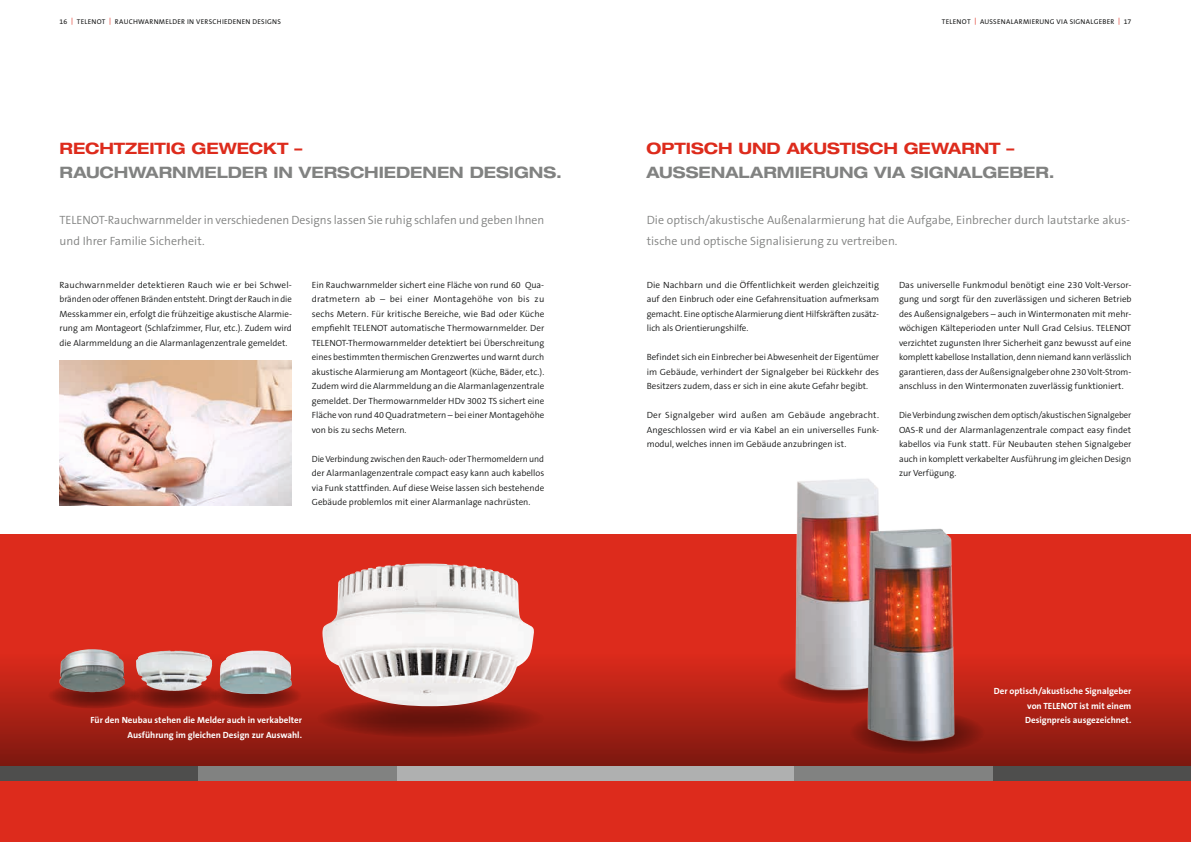
<style>
.page{position:relative;width:1191px;height:842px;background:#fff}
.page>*{position:absolute;margin:0;border:0;box-sizing:border-box;transform-origin:0 0}
.t1{font:700 expanded 15.8px "Helvetica Neue LT";color:#818281}
.t2{font:700 expanded 15.8px "Helvetica Neue LT";letter-spacing:-.005em;color:#dd2b1c}
.t3{font:300 12px/21px "The Sans B4";color:#818281}
.t4{font:300 9px/14.5px "The Sans B4";color:#151616;text-align:justify}
.t5{font:700 9px/14.5px "The Sans B7";color:#fff;text-align:right}
.t6{font:7px "The Sans B5 Plain";letter-spacing:.04em;color:#151616}
.s1{color:#dd2b1c}
</style>
<div class="page">
<svg style="left:0;top:534px;width:1191px;height:232px;background:#c42618"></svg>
<svg style="left:316px;top:699px;width:228px;height:38px;background:#7e180f"></svg>
<img style="left:322px;top:563px;width:213px;height:143px">
<img style="left:60px;top:360px;width:232px;height:145px">
<svg style="left:48px;top:682px;width:92px;height:26px"></svg>
<svg style="left:129px;top:682px;width:92px;height:26px"></svg>
<svg style="left:210px;top:682px;width:92px;height:26px"></svg>
<img style="left:219px;top:650px;width:73px;height:44px">
<img style="left:60px;top:649px;width:65px;height:43px">
<img style="left:136px;top:650px;width:76px;height:41px">
<svg style="left:849px;top:710px;width:136px;height:44px"></svg>
<img style="left:747px;top:479px;width:211px;height:287px">
<div style="left:0;top:781px;width:595px;height:61px;background:#dd2b1c"></div>
<div style="left:0;top:766px;width:198px;height:15px;background:#4e4e4d"></div>
<div style="left:198px;top:766px;width:199px;height:15px;background:#818281"></div>
<div style="left:397px;top:766px;width:198px;height:15px;background:#afb0b0"></div>
<div style="left:595px;top:781px;width:596px;height:61px;background:#dd2b1c"></div>
<div style="left:992px;top:766px;width:199px;height:15px;background:#4e4e4d"></div>
<div style="left:794px;top:766px;width:198px;height:15px;background:#818281"></div>
<div style="left:595px;top:766px;width:199px;height:15px;background:#afb0b0"></div>
<p class="t6" style="left:60px;top:18px;width:223px">16 <span class="s1">|</span> TELENOT <span class="s1">|</span> RAUCHWARNMELDER IN VERSCHIEDENEN DESIGNS</p>
<p class="t6" style="left:942px;top:18px;width:191px">TELENOT <span class="s1">|</span> AUSSENALARMIERUNG VIA SIGNALGEBER <span class="s1">|</span> 17</p>
<h1 class="t2" style="left:60px;top:139px;width:244px">RECHTZEITIG GEWECKT –</h1>
<h1 class="t1" style="left:60px;top:163px;width:504px">RAUCHWARNMELDER IN VERSCHIEDENEN DESIGNS.</h1>
<h2 class="t3" style="left:60px;top:210px;width:486px">TELENOT-Rauchwarnmelder in verschiedenen Designs lassen Sie ruhig schlafen und geben Ihnen und Ihrer Familie Sicherheit.</h2>
<p class="t4" style="left:60px;top:278px;width:234px">Rauchwarnmelder detektieren Rauch wie er bei Schwel&shy;bränden oder offenen Bränden entsteht. Dringt der Rauch in die Messkammer ein, erfolgt die frühzeitige akustische Alarmie&shy;rung am Montageort (Schlafzimmer, Flur, etc.). Zudem wird die Alarmmeldung an die Alarmanlagenzentrale gemeldet.</p>
<p class="t4" style="left:312px;top:278px;width:234px">Ein Rauchwarnmelder sichert eine Fläche von rund 60 Qua&shy;dratmetern ab – bei einer Montagehöhe von bis zu sechs Metern. Für kritische Bereiche, wie Bad oder Küche empfiehlt TELENOT automatische Thermowarnmelder. Der TELENOT-Thermowarnmelder detektiert bei Überschreitung eines bestimmten thermischen Grenzwertes und warnt durch akustische Alarmierung am Montageort (Küche, Bäder, etc.).<br>Zudem wird die Alarmmeldung an die Alarmanlagenzentrale gemeldet. Der Thermowarnmelder HDv 3002 TS sichert eine Fläche von rund 40 Quadratmetern – bei einer Montagehöhe von bis zu sechs Metern.</p>
<p class="t4" style="left:312px;top:452px;width:234px">Die Verbindung zwischen den Rauch- oder Thermomeldern und der Alarmanlagenzentrale compact easy kann auch kabellos via Funk stattfinden. Auf diese Weise lassen sich bestehende Gebäude problemlos mit einer Alarmanlage nachrüsten.</p>
<p class="t5" style="left:90px;top:713px;width:213px">Für den Neubau stehen die Melder auch in verkabelter<br>Ausführung im gleichen Design zur Auswahl.</p>
<h1 class="t2" style="left:646px;top:139px;width:369px">OPTISCH UND AKUSTISCH GEWARNT –</h1>
<h1 class="t1" style="left:646px;top:163px;width:410px">AUSSENALARMIERUNG VIA SIGNALGEBER.</h1>
<h2 class="t3" style="left:646px;top:210px;width:485px">Die optisch/akustische Außenalarmierung hat die Aufgabe, Einbrecher durch lautstarke akus&shy;tische und optische Signalisierung zu vertreiben.</h2>
<p class="t4" style="left:646px;top:278px;width:234px">Die Nachbarn und die Öffentlichkeit werden gleichzeitig auf den Einbruch oder eine Gefahrensituation aufmerksam gemacht. Eine optische Alarmierung dient Hilfskräften zusätz&shy;lich als Orientierungshilfe.</p>
<p class="t4" style="left:646px;top:350px;width:234px">Befindet sich ein Einbrecher bei Abwesenheit der Eigentümer im Gebäude, verhindert der Signalgeber bei Rückkehr des Besitzers zudem, dass er sich in eine akute Gefahr begibt.</p>
<p class="t4" style="left:646px;top:408px;width:234px">Der Signalgeber wird außen am Gebäude angebracht.<br>Angeschlossen wird er via Kabel an ein universelles Funk&shy;modul, welches innen im Gebäude anzubringen ist.</p>
<p class="t4" style="left:899px;top:278px;width:234px">Das universelle Funkmodul benötigt eine 230 Volt-Versor&shy;gung und sorgt für den zuverlässigen und sicheren Betrieb des Außensignalgebers – auch in Wintermonaten mit mehr&shy;wöchigen Kälteperioden unter Null Grad Celsius. TELENOT verzichtet zugunsten Ihrer Sicherheit ganz bewusst auf eine komplett kabellose Installation, denn niemand kann verlässlich garantieren, dass der Außensignalgeber ohne 230 Volt-Strom&shy;anschluss in den Wintermonaten zuverlässig funktioniert.</p>
<p class="t4" style="left:899px;top:408px;width:234px">Die Verbindung zwischen dem optisch/akustischen Signalgeber OAS-R und der Alarmanlagenzentrale compact easy findet kabellos via Funk statt. Für Neubauten stehen Signalgeber auch in komplett verkabelter Ausführung im gleichen Design zur Verfügung.</p>
<p class="t5" style="left:1025px;top:684px;width:108px;text-align:justify;text-indent:-31px">Der optisch/akustische Signalgeber von TELENOT ist mit einem Designpreis ausgezeichnet.</p>
</div>
